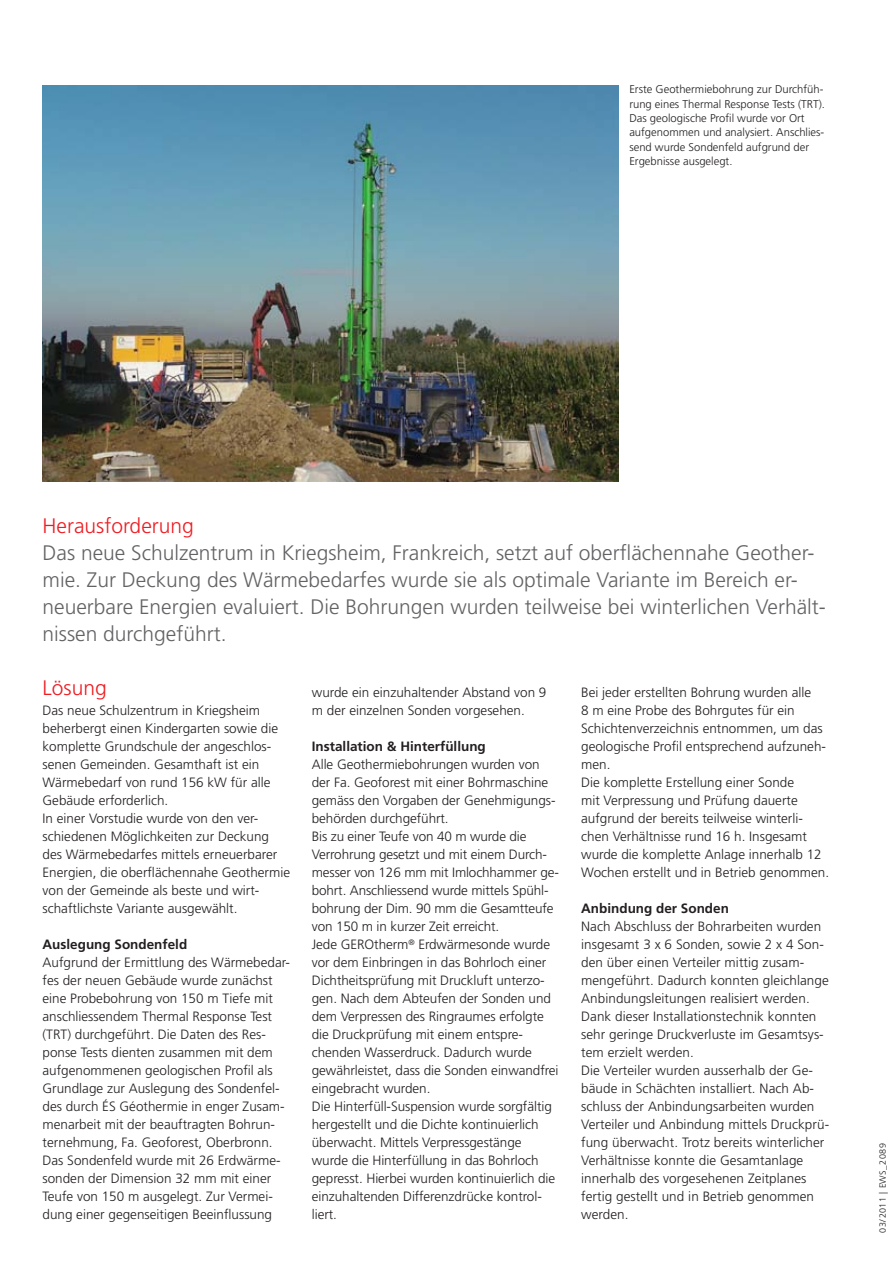
<style>
.page{position:relative;width:893px;height:1263px;background:#fff}
.page>*{position:absolute;margin:0;border:0;box-sizing:border-box;transform-origin:0 0}
.t1{font:300 21px/27px "Frutiger LT";color:#636366}
.t2{font:300 21px "Frutiger LT";color:#ee1d23}
.t3{font:300 13.5px/18px "Frutiger LT";color:#231f20}
.t4{font:700 13.5px "Frutiger LT";color:#231f20}
.t5{font:300 11.25px/14.2px "Frutiger LT";color:#231f20}
.t6{font:300 9px "Frutiger LT";letter-spacing:.05em;color:#231f20}
</style>
<div class="page">
<img style="left:43px;top:85px;width:576px;height:396px">
<p class="t5" style="left:629px;top:83px;width:197px">Erste Geothermiebohrung zur Durchfüh&shy;rung eines Thermal Response Tests (TRT).<br>Das geologische Profil wurde vor Ort aufgenommen und analysiert. Anschlies&shy;send wurde Sondenfeld aufgrund der Ergebnisse ausgelegt.</p>
<h1 class="t2" style="left:43px;top:514px;width:153px">Herausforderung</h1>
<p class="t1" style="left:43px;top:539px;width:785px">Das neue Schulzentrum in Kriegsheim, Frankreich, setzt auf oberflächennahe Geother&shy;mie. Zur Deckung des Wärmebedarfes wurde sie als optimale Variante im Bereich er&shy;neuerbare Energien evaluiert. Die Bohrungen wurden teilweise bei winterlichen Verhält&shy;nissen durchgeführt.</p>
<h1 class="t2" style="left:43px;top:676px;width:66px">Lösung</h1>
<p class="t3" style="left:43px;top:702px;width:249px">Das neue Schulzentrum in Kriegsheim beherbergt einen Kindergarten sowie die komplette Grundschule der angeschlos&shy;senen Gemeinden. Gesamthaft ist ein Wärmebedarf von rund 156 kW für alle Gebäude erforderlich.<br>In einer Vorstudie wurde von den ver&shy;schiedenen Möglichkeiten zur Deckung des Wärmebedarfes mittels erneuerbarer Energien, die oberflächennahe Geothermie von der Gemeinde als beste und wirt&shy;schaftlichste Variante ausgewählt.</p>
<p class="t4" style="left:43px;top:936px;width:146px">Auslegung Sondenfeld</p>
<p class="t3" style="left:43px;top:954px;width:249px">Aufgrund der Ermittlung des Wärmebedar&shy;fes der neuen Gebäude wurde zunächst eine Probebohrung von 150 m Tiefe mit anschliessendem Thermal Response Test (TRT) durchgeführt. Die Daten des Res&shy;ponse Tests dienten zusammen mit dem aufgenommenen geologischen Profil als Grundlage zur Auslegung des Sondenfel&shy;des durch ÉS Géothermie in enger Zusam&shy;menarbeit mit der beauftragten Bohrun&shy;ternehmung, Fa. Geoforest, Oberbronn.<br>Das Sondenfeld wurde mit 26 Erdwärme&shy;sonden der Dimension 32 mm mit einer Teufe von 150 m ausgelegt. Zur Vermei&shy;dung einer gegenseitigen Beeinflussung</p>
<p class="t3" style="left:312px;top:683px;width:236px">wurde ein einzuhaltender Abstand von 9 m der einzelnen Sonden vorgesehen.</p>
<p class="t4" style="left:312px;top:738px;width:176px">Installation &amp; Hinterfüllung</p>
<p class="t3" style="left:312px;top:755px;width:249px">Alle Geothermiebohrungen wurden von der Fa. Geoforest mit einer Bohrmaschine gemäss den Vorgaben der Genehmigungs&shy;behörden durchgeführt.<br>Bis zu einer Teufe von 40 m wurde die Verrohrung gesetzt und mit einem Durch&shy;messer von 126 mm mit Imlochhammer ge&shy;bohrt. Anschliessend wurde mittels Spühl&shy;bohrung der Dim. 90 mm die Gesamtteufe von 150 m in kurzer Zeit erreicht.<br>Jede GEROtherm<sup>®</sup> Erdwärmesonde wurde vor dem Einbringen in das Bohrloch einer Dichtheitsprüfung mit Druckluft unterzo&shy;gen. Nach dem Abteufen der Sonden und dem Verpressen des Ringraumes erfolgte die Druckprüfung mit einem entspre&shy;chenden Wasserdruck. Dadurch wurde gewährleistet, dass die Sonden einwandfrei eingebracht wurden.<br>Die Hinterfüll-Suspension wurde sorgfältig hergestellt und die Dichte kontinuierlich überwacht. Mittels Verpressgestänge wurde die Hinterfüllung in das Bohrloch gepresst. Hierbei wurden kontinuierlich die einzuhaltenden Differenzdrücke kontrol&shy;liert.</p>
<p class="t3" style="left:581px;top:683px;width:250px">Bei jeder erstellten Bohrung wurden alle<br>8 m eine Probe des Bohrgutes für ein Schichtenverzeichnis entnommen, um das geologische Profil entsprechend aufzuneh&shy;men.<br>Die komplette Erstellung einer Sonde<br>mit Verpressung und Prüfung dauerte aufgrund der bereits teilweise winterli&shy;chen Verhältnisse rund 16 h. Insgesamt wurde die komplette Anlage innerhalb 12<br>Wochen erstellt und in Betrieb genommen.</p>
<p class="t4" style="left:581px;top:900px;width:149px">Anbindung der Sonden</p>
<p class="t3" style="left:581px;top:917px;width:249px">Nach Abschluss der Bohrarbeiten wurden insgesamt 3 x 6 Sonden, sowie 2 x 4 Son&shy;den über einen Verteiler mittig zusam&shy;mengeführt. Dadurch konnten gleichlange Anbindungsleitungen realisiert werden.<br>Dank dieser Installationstechnik konnten sehr geringe Druckverluste im Gesamtsys&shy;tem erzielt werden.<br>Die Verteiler wurden ausserhalb der Ge&shy;bäude in Schächten installiert. Nach Ab&shy;schluss der Anbindungsarbeiten wurden Verteiler und Anbindung mittels Druckprü&shy;fung überwacht. Trotz bereits winterlicher Verhältnisse konnte die Gesamtanlage innerhalb des vorgesehenen Zeitplanes fertig gestellt und in Betrieb genommen werden.</p>
<p class="t6" style="left:877px;top:1233px;width:91px;rotate:-90deg">03/2011 | EWS_2089</p>
</div>
